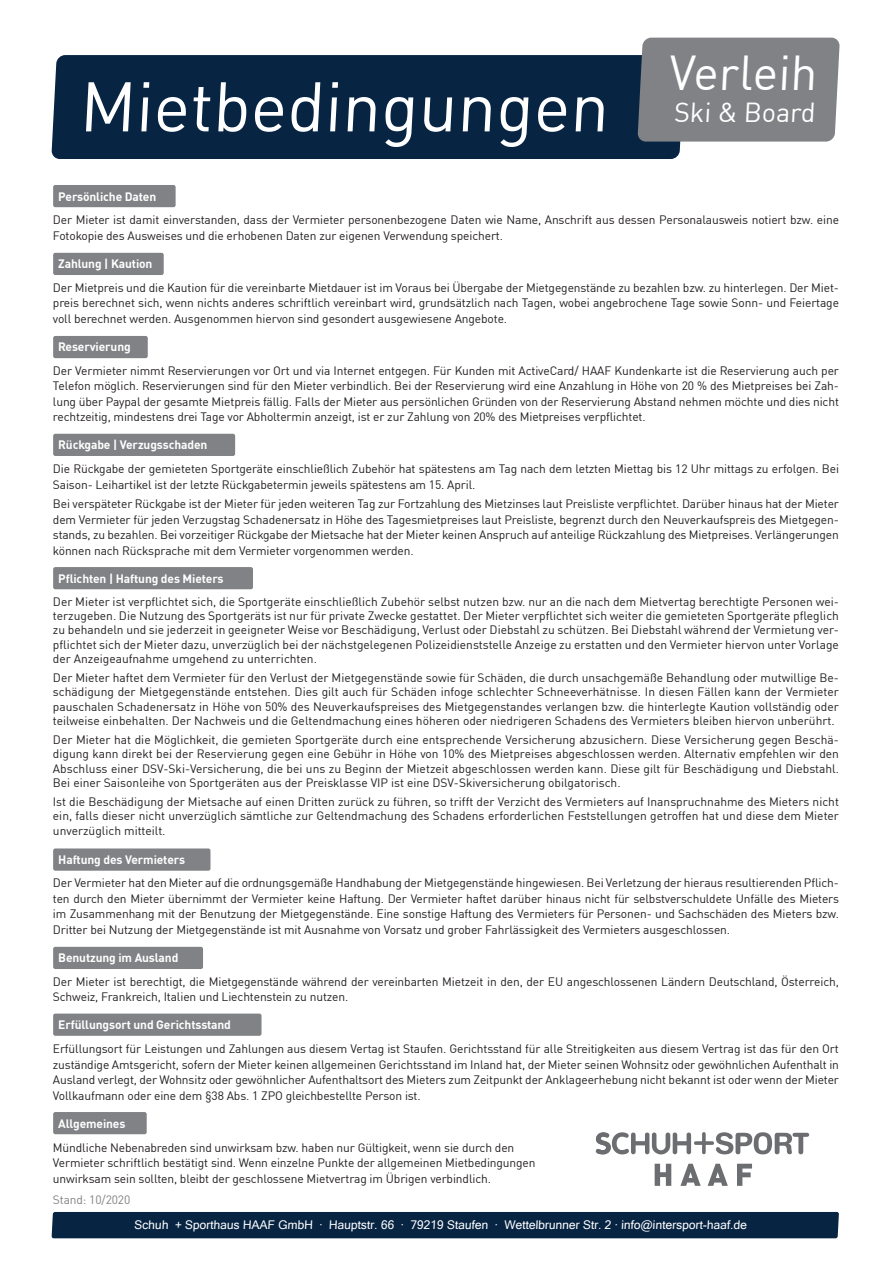
<style>
.page{position:relative;width:893px;height:1263px;background:#fff}
.page>*{position:absolute;margin:0;border:0;box-sizing:border-box;transform-origin:0 0}
.t1{font:69px "FFDIN Profor IIC";color:#fff}
.t2{font:48px "FFDIN Profor IIC";color:#fff}
.t3{font:27px "FFDIN Profor IIC";color:#fff}
.t4{font:12px/15.5px "FFDIN Profor IIC";letter-spacing:-.01em;color:#231f20;text-align:justify}
.t5{font:700 12px "FFDIN Profor IIC";letter-spacing:-.01em;color:#fff}
.t6{font:12px "Microsoft Sans Serif";color:#fff}
.t7{font:12px "FFDIN Profor IIC";letter-spacing:-.01em;color:#808285}
</style>
<div class="page">
<div style="left:53px;top:185px;width:123px;height:22px;background:#808285;border-radius:2px"></div>
<div style="left:51px;top:55px;width:630px;height:104px;background:#072443"></div>
<div style="left:53px;top:253px;width:111px;height:22px;background:#808285;border-radius:2px"></div>
<div style="left:53px;top:336px;width:95px;height:22px;background:#808285;border-radius:2px"></div>
<div style="left:53px;top:434px;width:182px;height:22px;background:#808285;border-radius:2px"></div>
<div style="left:53px;top:567px;width:200px;height:22px;background:#808285;border-radius:2px"></div>
<div style="left:53px;top:848px;width:157px;height:23px;background:#808285;border-radius:2px"></div>
<div style="left:53px;top:947px;width:150px;height:22px;background:#808285;border-radius:2px"></div>
<div style="left:53px;top:1013px;width:208px;height:23px;background:#808285;border-radius:2px"></div>
<div style="left:53px;top:1112px;width:94px;height:22px;background:#808285;border-radius:2px"></div>
<div style="left:637px;top:38px;width:203px;height:104px;background:#808285"></div>
<div style="left:52px;top:1212px;width:787px;height:26px;background:#072443"></div>
<svg style="left:596px;top:1132px;width:213px;height:23px"></svg>
<svg style="left:655px;top:1164px;width:16px;height:22px"></svg>
<svg style="left:680px;top:1164px;width:21px;height:22px"></svg>
<svg style="left:708px;top:1164px;width:20px;height:22px"></svg>
<svg style="left:737px;top:1164px;width:15px;height:22px"></svg>
<h1 class="t1" style="left:79px;top:54px;width:536px">Mietbedingungen</h1>
<h2 class="t2" style="left:669px;top:36px;width:153px">Verleih</h2>
<h3 class="t3" style="left:674px;top:92px;width:145px">Ski &amp; Board</h3>
<p class="t5" style="left:58px;top:187px;width:99px">Persönliche Daten</p>
<p class="t4" style="left:53px;top:212px;width:788px">Der Mieter ist damit einverstanden, dass der Vermieter personenbezogene Daten wie Name, Anschrift aus dessen Personalausweis notiert bzw. eine<br>Fotokopie des Ausweises und die erhobenen Daten zur eigenen Verwendung speichert.</p>
<p class="t5" style="left:58px;top:254px;width:96px">Zahlung | Kaution</p>
<p class="t4" style="left:53px;top:279px;width:788px">Der Mietpreis und die Kaution für die vereinbarte Mietdauer ist im Voraus bei Übergabe der Mietgegenstände zu bezahlen bzw. zu hinterlegen. Der Miet&shy;preis berechnet sich, wenn nichts anderes schriftlich vereinbart wird, grundsätzlich nach Tagen, wobei angebrochene Tage sowie Sonn- und Feiertage voll berechnet werden. Ausgenommen hiervon sind gesondert ausgewiesene Angebote.</p>
<p class="t5" style="left:58px;top:337px;width:74px">Reservierung</p>
<p class="t4" style="left:53px;top:362px;width:788px">Der Vermieter nimmt Reservierungen vor Ort und via Internet entgegen. Für Kunden mit ActiveCard/ HAAF Kundenkarte ist die Reservierung auch per Telefon möglich. Reservierungen sind für den Mieter verbindlich. Bei der Reservierung wird eine Anzahlung in Höhe von 20 % des Mietpreises bei Zah&shy;lung über Paypal der gesamte Mietpreis fällig. Falls der Mieter aus persönlichen Gründen von der Reservierung Abstand nehmen möchte und dies nicht rechtzeitig, mindestens drei Tage vor Abholtermin anzeigt, ist er zur Zahlung von 20% des Mietpreises verpflichtet.</p>
<p class="t5" style="left:58px;top:436px;width:151px">Rückgabe | Verzugsschaden</p>
<p class="t4" style="left:53px;top:460px;width:788px">Die Rückgabe der gemieteten Sportgeräte einschließlich Zubehör hat spätestens am Tag nach dem letzten Miettag bis 12 Uhr mittags zu erfolgen. Bei<br>Saison- Leihartikel ist der letzte Rückgabetermin jeweils spätestens am 15. April.</p>
<p class="t4" style="left:53px;top:495px;width:787px">Bei verspäteter Rückgabe ist der Mieter für jeden weiteren Tag zur Fortzahlung des Mietzinses laut Preisliste verpflichtet. Darüber hinaus hat der Mieter dem Vermieter für jeden Verzugstag Schadenersatz in Höhe des Tagesmietpreises laut Preisliste, begrenzt durch den Neuverkaufspreis des Mietgegen&shy;stands, zu bezahlen. Bei vorzeitiger Rückgabe der Mietsache hat der Mieter keinen Anspruch auf anteilige Rückzahlung des Mietpreises. Verlängerungen können nach Rücksprache mit dem Vermieter vorgenommen werden.</p>
<p class="t5" style="left:58px;top:569px;width:167px">Pflichten | Haftung des Mieters</p>
<p class="t4" style="left:53px;top:593px;width:787px;line-height:14.4px">Der Mieter ist verpflichtet sich, die Sportgeräte einschließlich Zubehör selbst nutzen bzw. nur an die nach dem Mietvertag berechtigte Personen wei&shy;terzugeben. Die Nutzung des Sportgeräts ist nur für private Zwecke gestattet. Der Mieter verpflichtet sich weiter die gemieteten Sportgeräte pfleglich zu behandeln und sie jederzeit in geeigneter Weise vor Beschädigung, Verlust oder Diebstahl zu schützen. Bei Diebstahl während der Vermietung ver&shy;pflichtet sich der Mieter dazu, unverzüglich bei der nächstgelegenen Polizeidienststelle Anzeige zu erstatten und den Vermieter hiervon unter Vorlage der Anzeigeaufnahme umgehend zu unterrichten.</p>
<p class="t4" style="left:53px;top:669px;width:787px;line-height:14.4px">Der Mieter haftet dem Vermieter für den Verlust der Mietgegenstände sowie für Schäden, die durch unsachgemäße Behandlung oder mutwillige Be&shy;schädigung der Mietgegenstände entstehen. Dies gilt auch für Schäden infoge schlechter Schneeverhätnisse. In diesen Fällen kann der Vermieter pauschalen Schadenersatz in Höhe von 50% des Neuverkaufspreises des Mietgegenstandes verlangen bzw. die hinterlegte Kaution vollständig oder teilweise einbehalten. Der Nachweis und die Geltendmachung eines höheren oder niedrigeren Schadens des Vermieters bleiben hiervon unberührt.</p>
<p class="t4" style="left:53px;top:731px;width:787px;line-height:14.4px">Der Mieter hat die Möglichkeit, die gemieten Sportgeräte durch eine entsprechende Versicherung abzusichern. Diese Versicherung gegen Beschä&shy;digung kann direkt bei der Reservierung gegen eine Gebühr in Höhe von 10% des Mietpreises abgeschlossen werden. Alternativ empfehlen wir den Abschluss einer DSV-Ski-Versicherung, die bei uns zu Beginn der Mietzeit abgeschlossen werden kann. Diese gilt für Beschädigung und Diebstahl.<br>Bei einer Saisonleihe von Sportgeräten aus der Preisklasse VIP ist eine DSV-Skiversicherung obilgatorisch.</p>
<p class="t4" style="left:53px;top:793px;width:788px;line-height:14.9px">Ist die Beschädigung der Mietsache auf einen Dritten zurück zu führen, so trifft der Verzicht des Vermieters auf Inanspruchnahme des Mieters nicht ein, falls dieser nicht unverzüglich sämtliche zur Geltendmachung des Schadens erforderlichen Feststellungen getroffen hat und diese dem Mieter unverzüglich mitteilt.</p>
<p class="t5" style="left:58px;top:850px;width:128px">Haftung des Vermieters</p>
<p class="t4" style="left:53px;top:875px;width:788px">Der Vermieter hat den Mieter auf die ordnungsgemäße Handhabung der Mietgegenstände hingewiesen. Bei Verletzung der hieraus resultierenden Pflich&shy;ten durch den Mieter übernimmt der Vermieter keine Haftung. Der Vermieter haftet darüber hinaus nicht für selbstverschuldete Unfälle des Mieters im Zusammenhang mit der Benutzung der Mietgegenstände. Eine sonstige Haftung des Vermieters für Personen- und Sachschäden des Mieters bzw.<br>Dritter bei Nutzung der Mietgegenstände ist mit Ausnahme von Vorsatz und grober Fahrlässigkeit des Vermieters ausgeschlossen.</p>
<p class="t5" style="left:58px;top:948px;width:122px">Benutzung im Ausland</p>
<p class="t4" style="left:53px;top:973px;width:787px">Der Mieter ist berechtigt, die Mietgegenstände während der vereinbarten Mietzeit in den, der EU angeschlossenen Ländern Deutschland, Österreich,<br>Schweiz, Frankreich, Italien und Liechtenstein zu nutzen.</p>
<p class="t5" style="left:58px;top:1016px;width:174px">Erfüllungsort und Gerichtsstand</p>
<p class="t4" style="left:53px;top:1040px;width:788px">Erfüllungsort für Leistungen und Zahlungen aus diesem Vertag ist Staufen. Gerichtsstand für alle Streitigkeiten aus diesem Vertrag ist das für den Ort zuständige Amtsgericht, sofern der Mieter keinen allgemeinen Gerichtsstand im Inland hat, der Mieter seinen Wohnsitz oder gewöhnlichen Aufenthalt in Ausland verlegt, der Wohnsitz oder gewöhnlicher Aufenthaltsort des Mieters zum Zeitpunkt der Anklageerhebung nicht bekannt ist oder wenn der Mieter Vollkaufmann oder eine dem §38 Abs. 1 ZPO gleichbestellte Person ist.</p>
<p class="t5" style="left:58px;top:1114px;width:69px">Allgemeines</p>
<p class="t4" style="left:53px;top:1139px;width:484px;text-align:left">Mündliche Nebenabreden sind unwirksam bzw. haben nur Gültigkeit, wenn sie durch den<br>Vermieter schriftlich bestätigt sind. Wenn einzelne Punkte der allgemeinen Mietbedingungen unwirksam sein sollten, bleibt der geschlossene Mietvertrag im Übrigen verbindlich.</p>
<p class="t7" style="left:53px;top:1191px;width:79px">Stand: 10/2020</p>
<p class="t6" style="left:134px;top:1218px;width:615px">Schuh + Sporthaus HAAF GmbH · Hauptstr. 66 · 79219 Staufen · Wettelbrunner Str. 2 · info@intersport-haaf.de</p>
</div>
